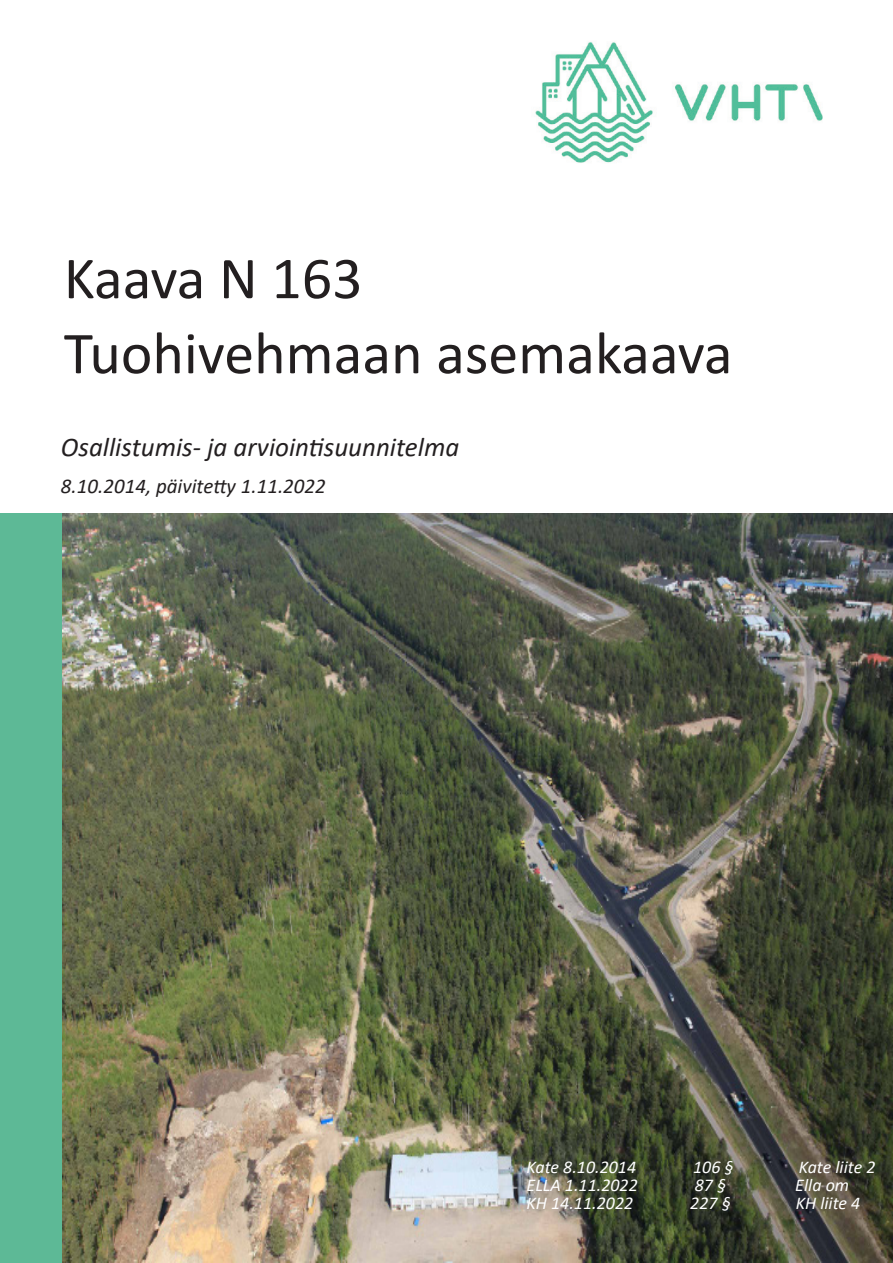
<style>
.page{position:relative;width:893px;height:1263px;background:#fff}
.page>*{position:absolute;margin:0;border:0;box-sizing:border-box;transform-origin:0 0}
.Kannen_otsikko{font:60px "Calibri";color:#231f20}
.Kannen_alaotsikko{font:italic 27px "Calibri";color:#231f20}
.Kannen_alaotsikko-2{font:italic 21px "Calibri";color:#231f20}
.lisätieto{font:italic 18px "Calibri";color:#fff}
</style>
<div class="page">
<img style="left:61px;top:513px;width:832px;height:750px">
<img style="left:535px;top:42px;width:288px;height:121px">
<div style="left:0;top:514px;width:62px;height:749px;background:#5db996"></div>
<p class="Kannen_otsikko" style="left:64px;top:237px;width:300px">Kaava N 163</p>
<p class="Kannen_otsikko" style="left:64px;top:312px;width:670px">Tuohivehmaan asemakaava</p>
<p class="Kannen_alaotsikko" style="left:61px;top:428px;width:400px">Osallistumis- ja arviointisuunnitelma</p>
<p class="Kannen_alaotsikko-2" style="left:61px;top:471px;width:266px">8.10.2014, päivitetty 1.11.2022</p>
<p class="lisätieto" style="left:526px;top:1155px;width:111px">Kate 8.10.2014</p>
<p class="lisätieto" style="left:693px;top:1155px;width:42px">106 §</p>
<p class="lisätieto" style="left:799px;top:1155px;width:78px">Kate liite 2</p>
<p class="lisätieto" style="left:526px;top:1173px;width:113px">ELLA 1.11.2022</p>
<p class="lisätieto" style="left:695px;top:1173px;width:33px">87 §</p>
<p class="lisätieto" style="left:795px;top:1173px;width:55px">Ella om</p>
<p class="lisätieto" style="left:526px;top:1191px;width:108px">KH 14.11.2022</p>
<p class="lisätieto" style="left:690px;top:1191px;width:42px">227 §</p>
<p class="lisätieto" style="left:796px;top:1191px;width:66px">KH liite 4</p>
</div>
